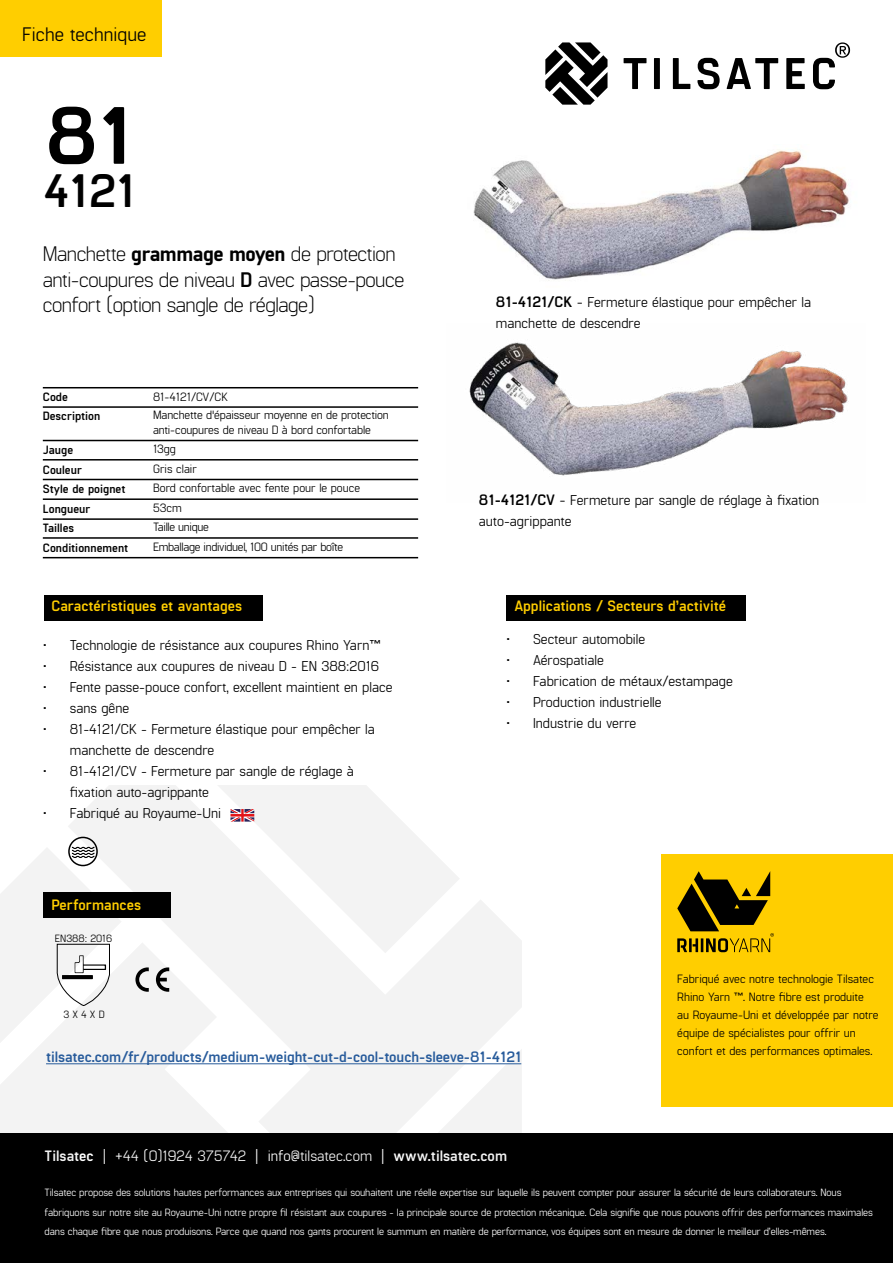
<style>
.page{position:relative;width:893px;height:1263px;background:#fff}
.page>*{position:absolute;margin:0;border:0;box-sizing:border-box;transform-origin:0 0}
.t1{font:800 81px "Manifold CF";color:#000}
.t2{font:700 46.8px "Manifold CF";color:#000}
.t3{font:300 21px/25.2px "Manifold CF";letter-spacing:-.025em;color:#000}
.t4{font:19.5px "Manifold CF";color:#000}
.t5{font:700 15px "Manifold CF";color:#ffce00}
.t6{font:700 15px "Manifold CF";letter-spacing:-.005em;color:#275b9b}
.t7{font:15px "Manifold CF";color:#fff}
.t8{font:14.25px/21px "Manifold CF";color:#000}
.t9{font:12px/19.5px "Manifold CF";letter-spacing:-.01em;color:#000}
.t10{font:700 12px/19.5px "Manifold CF";color:#000}
.t11{font:10.5px/19.5px "Manifold CF";letter-spacing:-.01em;color:#fff}
.t12{font:10.5px "Manifold CF";color:#000}
.s1{font-weight:800}
.s2{font-weight:700}
.s3{font-weight:700;font-size:15px}
.s4{font-size:15px}
</style>
<div class="page">
<div style="left:44px;top:595px;width:218px;height:26px;background:#000"></div>
<div style="left:0;top:0;width:162px;height:56px;background:#ffce00"></div>
<div style="left:0;top:1133px;width:893px;height:130px;background:#000"></div>
<svg style="left:624px;top:58px;width:22px;height:31px"></svg>
<div style="left:654px;top:58px;width:6px;height:31px;background:#000"></div>
<svg style="left:697px;top:58px;width:23px;height:31px"></svg>
<svg style="left:786px;top:58px;width:19px;height:31px"></svg>
<svg style="left:673px;top:58px;width:17px;height:31px"></svg>
<svg style="left:726px;top:58px;width:52px;height:31px"></svg>
<svg style="left:545px;top:42px;width:62px;height:63px"></svg>
<svg style="left:813px;top:42px;width:37px;height:47px"></svg>
<div style="left:0;top:1090px;width:68px;height:43px;background:#f3f3f3"></div>
<svg style="left:68px;top:785px;width:454px;height:348px;fill:#f3f3f3"></svg>
<svg style="left:354px;top:1048px;width:168px;height:85px"></svg>
<div style="left:44px;top:892px;width:127px;height:26px;background:#000"></div>
<div style="left:506px;top:595px;width:240px;height:26px;background:#000"></div>
<div style="left:661px;top:854px;width:232px;height:252px;background:#ffce00"></div>
<svg style="left:677px;top:871px;width:97px;height:81px"></svg>
<svg style="left:135px;top:967px;width:14px;height:25px"></svg>
<svg style="left:156px;top:967px;width:13px;height:25px"></svg>
<hr style="left:46px;top:1063px;width:475px;height:1px;background:#275b9b">
<hr style="left:43px;top:557px;width:375px;height:1px;background:#000">
<hr style="left:43px;top:537px;width:375px;height:2px;background:#000">
<hr style="left:43px;top:518px;width:375px;height:2px;background:#000">
<hr style="left:43px;top:498px;width:375px;height:2px;background:#000">
<hr style="left:43px;top:479px;width:375px;height:1px;background:#000">
<hr style="left:43px;top:459px;width:375px;height:1px;background:#000">
<hr style="left:43px;top:440px;width:375px;height:1px;background:#000">
<hr style="left:43px;top:406px;width:375px;height:2px;background:#000">
<hr style="left:43px;top:387px;width:375px;height:1px;background:#000">
<div style="left:68px;top:837px;width:30px;height:29px;border:2px solid #000;border-radius:50%"></div>
<svg style="left:0;top:847px;width:122px;height:243px"></svg>
<svg style="left:217px;top:785px;width:243px;height:168px"></svg>
<img style="left:473px;top:150px;width:376px;height:131px">
<img style="left:469px;top:342px;width:380px;height:134px">
<h3 class="t4" style="left:22px;top:23px;width:126px">Fiche technique</h3>
<h1 class="t1" style="left:46px;top:89px;width:90px">81</h1>
<h2 class="t2" style="left:43px;top:164px;width:94px">4121</h2>
<h3 class="t3" style="left:43px;top:242px;width:363px">Manchette <span class="s1">grammage moyen</span> de protection anti-coupures de niveau <span class="s2">D</span> avec passe-pouce confort (option sangle de réglage)</h3>
<p class="t10" style="left:43px;top:388px;width:59px">Code<br>Description</p>
<p class="t10" style="left:43px;top:441px;width:87px">Jauge<br>Couleur<br>Style de poignet<br>Longueur<br>Tailles<br>Conditionnement</p>
<p class="t9" style="left:153px;top:388px;width:237px;line-height:18px">81-4121/CV/CK<br>Manchette d'épaisseur moyenne en de protection</p>
<p class="t9" style="left:153px;top:420px;width:219px">anti-coupures de niveau D à bord confortable<br>13gg<br>Gris clair<br>Bord confortable avec fente pour le pouce<br>53cm<br>Taille unique<br>Emballage individuel, 100 unités par boîte</p>
<p class="t5" style="left:51px;top:597px;width:192px">Caractéristiques et avantages</p>
<p class="t8" style="left:43px;top:636px;width:339px">• Technologie de résistance aux coupures Rhino Yarn™</p>
<p class="t8" style="left:43px;top:657px;width:338px">• Résistance aux coupures de niveau D - EN 388:2016</p>
<p class="t8" style="left:43px;top:678px;width:351px">• Fente passe-pouce confort, excellent maintient en place</p>
<p class="t8" style="left:43px;top:699px;width:88px">• sans gêne</p>
<p class="t8" style="left:70px;top:720px;width:307px;text-indent:-27px">• 81-4121/CK - Fermeture élastique pour empêcher la manchette de descendre</p>
<p class="t8" style="left:70px;top:762px;width:285px;text-indent:-27px">• 81-4121/CV - Fermeture par sangle de réglage à fixation auto-agrippante</p>
<p class="t8" style="left:43px;top:804px;width:180px">• Fabriqué au Royaume-Uni</p>
<p class="t5" style="left:51px;top:896px;width:91px">Performances</p>
<p class="t12" style="left:55px;top:932px;width:59px">EN388: 2016</p>
<p class="t8" style="left:496px;top:292px;width:317px"><span class="s3">81-4121/CK</span> <span class="s4">-</span> Fermeture élastique pour empêcher la manchette de descendre</p>
<p class="t8" style="left:479px;top:491px;width:342px"><span class="s3">81-4121/CV</span> <span class="s4">-</span> Fermeture par sangle de réglage à fixation auto-agrippante</p>
<p class="t5" style="left:514px;top:597px;width:213px">Applications / Secteurs d’activité</p>
<p class="t8" style="left:506px;top:630px;width:141px">• Secteur automobile</p>
<p class="t8" style="left:506px;top:651px;width:99px">• Aérospatiale</p>
<p class="t8" style="left:506px;top:672px;width:228px">• Fabrication de métaux/estampage</p>
<p class="t8" style="left:506px;top:693px;width:157px">• Production industrielle</p>
<p class="t8" style="left:506px;top:714px;width:132px">• Industrie du verre</p>
<p class="t12" style="left:63px;top:1008px;width:43px">3 X 4 X D</p>
<p class="t6" style="left:46px;top:1048px;width:477px">tilsatec.com/fr/products/medium-weight-cut-d-cool-touch-sleeve-81-4121</p>
<p class="t7" style="left:45px;top:1147px;width:464px"><span class="s2">Tilsatec</span> | +44 (0)1924 375742 | info@tilsatec.com | <span class="s2">www.tilsatec.com</span></p>
<p class="t9" style="left:677px;top:970px;width:203px;line-height:18px">Fabriqué avec notre technologie Tilsatec Rhino Yarn ™. Notre fibre est produite au Royaume-Uni et développée par notre équipe de spécialistes pour offrir un confort et des performances optimales.</p>
<p class="t11" style="left:45px;top:1183px;width:830px">Tilsatec propose des solutions hautes performances aux entreprises qui souhaitent une réelle expertise sur laquelle ils peuvent compter pour assurer la sécurité de leurs collaborateurs. Nous fabriquons sur notre site au Royaume-Uni notre propre fil résistant aux coupures - la principale source de protection mécanique. Cela signifie que nous pouvons offrir des performances maximales dans chaque fibre que nous produisons. Parce que quand nos gants procurent le summum en matière de performance, vos équipes sont en mesure de donner le meilleur d’elles-mêmes.</p>
</div>
